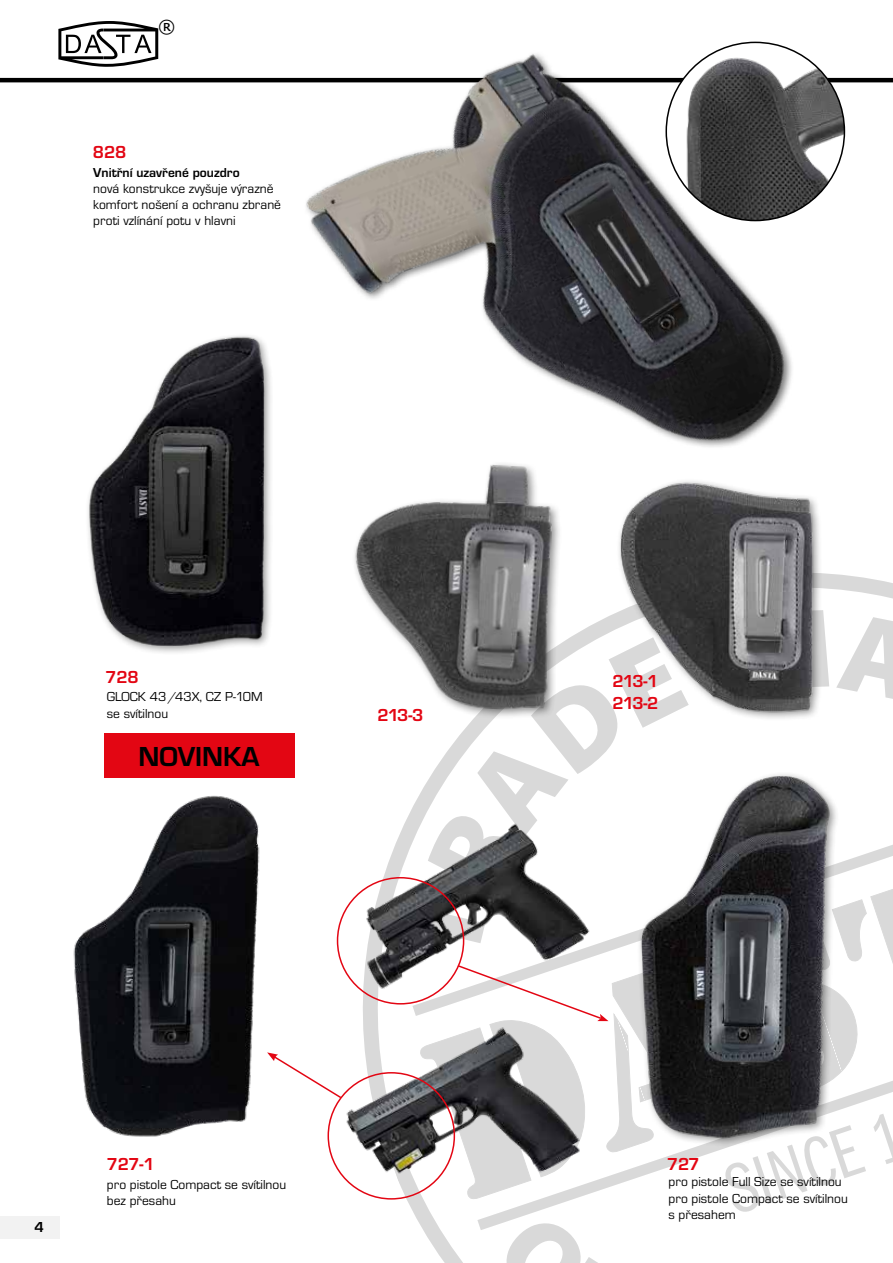
<style>
.page{position:relative;width:893px;height:1263px;background:#fff}
.page>*{position:absolute;margin:0;border:0;box-sizing:border-box;transform-origin:0 0}
.t1{font:700 28.5px "Eurostile TOT";color:#000}
.t2{font:700 18px/21.6px "Eurostile TOT";letter-spacing:-.045em;color:#e30613}
.t3{font:17.85px "Tahoma";color:#000}
.t4{font:700 15px "Eurostile TOT";color:#000}
.t5{font:13.5px/16.2px "Eurostile TOT";color:#000}
.t6{font:700 13.5px "Eurostile TOT";color:#000}
</style>
<div class="page">
<div style="left:0;top:1216px;width:60px;height:22px;background:#f2f2f2"></div>
<svg style="left:58px;top:21px;width:100px;height:46px"></svg>
<svg style="left:336px;top:575px;width:557px;height:688px"></svg>
<svg style="left:505px;top:1239px;width:135px;height:24px"></svg>
<svg style="left:402px;top:637px;width:287px;height:125px"></svg>
<svg style="left:848px;top:617px;width:45px;height:85px"></svg>
<svg style="left:401px;top:762px;width:492px;height:477px"></svg>
<svg style="left:724px;top:1155px;width:142px;height:58px"></svg>
<svg style="left:873px;top:1114px;width:20px;height:50px"></svg>
<img style="left:602px;top:750px;width:268px;height:405px">
<img style="left:336px;top:565px;width:238px;height:191px">
<hr style="left:0;top:78px;width:893px;height:4px;background:#000">
<img style="left:233px;top:41px;width:637px;height:524px">
<img style="left:88px;top:290px;width:188px;height:363px">
<img style="left:330px;top:1019px;width:271px;height:177px">
<img style="left:347px;top:816px;width:253px;height:179px">
<img style="left:73px;top:765px;width:222px;height:372px">
<svg style="left:267px;top:1052px;width:76px;height:47px"></svg>
<svg style="left:456px;top:964px;width:152px;height:57px"></svg>
<img style="left:611px;top:464px;width:237px;height:268px">
<div style="left:104px;top:733px;width:190px;height:45px;background:#e30613"></div>
<h3 class="t3" style="left:158px;top:15px;width:18px">®</h3>
<h2 class="t2" style="left:93px;top:141px;width:35px">828</h2>
<p class="t6" style="left:93px;top:165px;width:148px">Vnitřní uzavřené pouzdro</p>
<p class="t5" style="left:93px;top:181px;width:189px">nová konstrukce zvyšuje výrazně komfort nošení a ochranu zbraně proti vzlínání potu v hlavni</p>
<h2 class="t2" style="left:105px;top:666px;width:35px">728</h2>
<h2 class="t2" style="left:612px;top:671px;width:48px">213-1<br>213-2</h2>
<p class="t5" style="left:107px;top:689px;width:157px">GLOCK 43/43X, CZ P-10M se svítilnou</p>
<h2 class="t2" style="left:377px;top:705px;width:48px">213-3</h2>
<h1 class="t1" style="left:139px;top:741px;width:123px">NOVINKA</h1>
<p class="t4" style="left:34px;top:1219px;width:11px">4</p>
<h2 class="t2" style="left:107px;top:1154px;width:49px">727-1</h2>
<h2 class="t2" style="left:667px;top:1153px;width:34px">727</h2>
<p class="t5" style="left:107px;top:1176px;width:181px">pro pistole Compact se svítilnou bez přesahu</p>
<p class="t5" style="left:668px;top:1174px;width:181px">pro pistole Full Size se svítilnou pro pistole Compact se svítilnou s přesahem</p>
</div>
